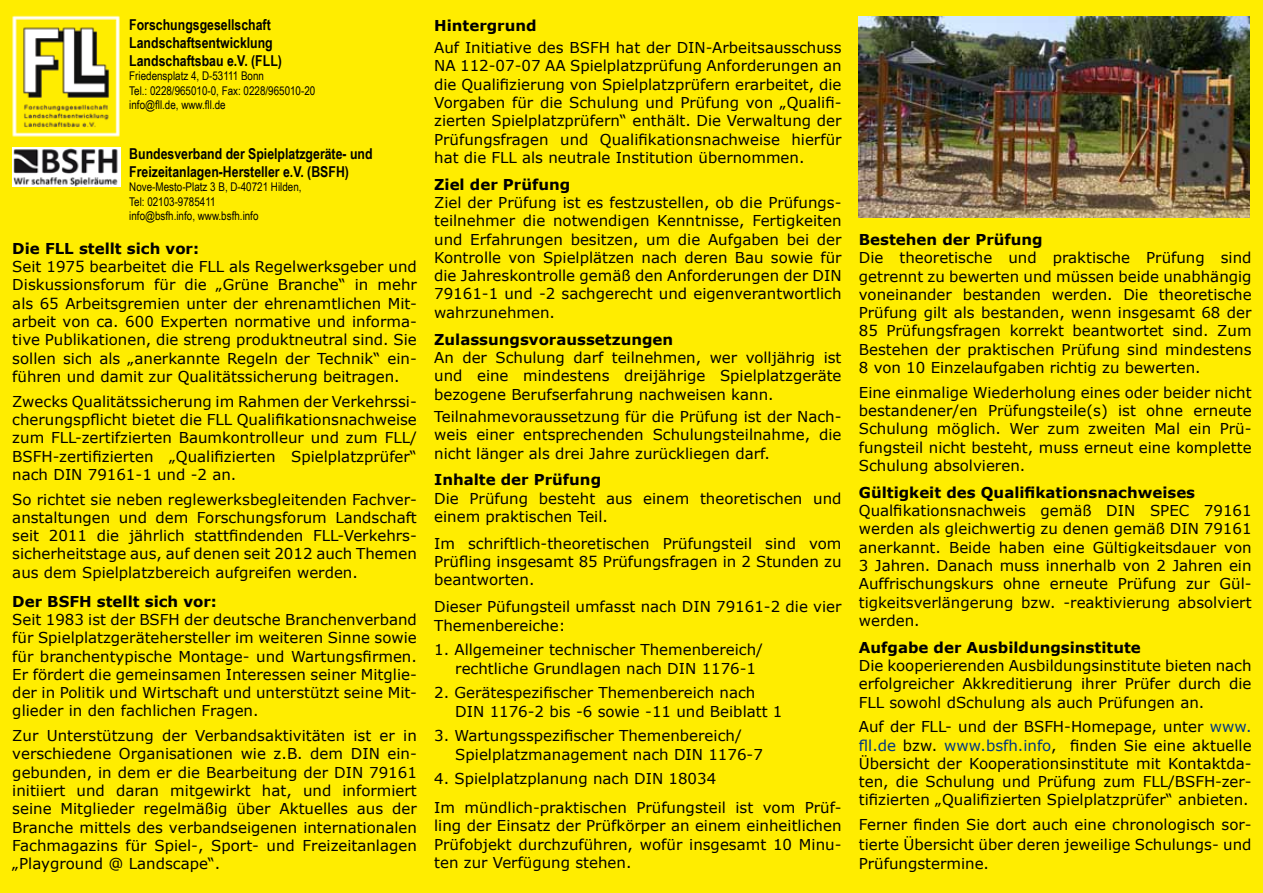
<style>
.page{position:relative;width:1263px;height:893px;background:#ffed00}
.page>*{position:absolute;margin:0;border:0;box-sizing:border-box;transform-origin:0 0}
.t1{font:15px/18.3px "Verdana";color:#000;text-align:justify}
.t2{font:700 15px "Verdana";color:#000}
.t3{font:700 15px/18px "Arial Narrow";color:#000}
.t4{font:12px/14.4px "Arial Narrow";color:#000}
.s1{color:#003882}
</style>
<div class="page">
<img style="left:12px;top:15px;width:108px;height:122px">
<img style="left:12px;top:147px;width:108px;height:39px">
<img style="left:859px;top:16px;width:390px;height:202px">
<p class="t3" style="left:129px;top:15px;width:154px">Forschungsgesellschaft<br>Landschaftsentwicklung<br>Landschaftsbau e.V. (FLL)</p>
<p class="t4" style="left:129px;top:68px;width:188px">Friedensplatz 4, D-53111 Bonn<br>Tel.: 0228/965010-0, Fax: 0228/965010-20 info@fll.de, www.fll.de</p>
<p class="t3" style="left:129px;top:144px;width:245px">Bundesverband der Spielplatzgeräte- und<br>Freizeitanlagen-Hersteller e.V. (BSFH)</p>
<p class="t4" style="left:129px;top:179px;width:174px">Nove-Mesto-Platz 3 B, D-40721 Hilden,<br>Tel: 02103-9785411<br>info@bsfh.info, www.bsfh.info</p>
<p class="t2" style="left:12px;top:239px;width:188px">Die FLL stellt sich vor:</p>
<p class="t1" style="left:12px;top:257px;width:406px">Seit 1975 bearbeitet die FLL als Regelwerksgeber und Diskussionsforum für die „Grüne Branche“ in mehr als 65 Arbeitsgremien unter der ehrenamtlichen Mit&shy;arbeit von ca. 600 Experten normative und informa&shy;tive Publikationen, die streng produktneutral sind. Sie sollen sich als „anerkannte Regeln der Technik“ ein&shy;führen und damit zur Qualitätssicherung beitragen.</p>
<p class="t1" style="left:12px;top:392px;width:406px">Zwecks Qualitätssicherung im Rahmen der Verkehrssi&shy;cherungspflicht bietet die FLL Qualifikationsnachweise zum FLL-zertifzierten Baumkontrolleur und zum FLL/ BSFH-zertifizierten „Qualifizierten Spielplatzprüfer“ nach DIN 79161-1 und -2 an.</p>
<p class="t1" style="left:12px;top:490px;width:406px">So richtet sie neben reglewerksbegleitenden Fachver&shy;anstaltungen und dem Forschungsforum Landschaft seit 2011 die jährlich stattfindenden FLL-Verkehrs&shy;sicherheitstage aus, auf denen seit 2012 auch Themen aus dem Spielplatzbereich aufgreifen werden.</p>
<p class="t2" style="left:12px;top:591px;width:206px">Der BSFH stellt sich vor:</p>
<p class="t1" style="left:12px;top:610px;width:406px">Seit 1983 ist der BSFH der deutsche Branchenverband für Spielplatzgerätehersteller im weiteren Sinne sowie für branchentypische Montage- und Wartungsfirmen.<br>Er fördert die gemeinsamen Interessen seiner Mitglie&shy;der in Politik und Wirtschaft und unterstützt seine Mit&shy;glieder in den fachlichen Fragen.</p>
<p class="t1" style="left:12px;top:726px;width:406px">Zur Unterstützung der Verbandsaktivitäten ist er in verschiedene Organisationen wie z.B. dem DIN ein&shy;gebunden, in dem er die Bearbeitung der DIN 79161 initiiert und daran mitgewirkt hat, und informiert seine Mitglieder regelmäßig über Aktuelles aus der Branche mittels des verbandseigenen internationalen Fachmagazins für Spiel-, Sport- und Freizeitanlagen „Playground @ Landscape“.</p>
<p class="t2" style="left:434px;top:15px;width:104px">Hintergrund</p>
<p class="t1" style="left:434px;top:38px;width:409px">Auf Initiative des BSFH hat der DIN-Arbeitsausschuss NA 112-07-07 AA Spielplatzprüfung Anforderungen an die Qualifizierung von Spielplatzprüfern erarbeitet, die Vorgaben für die Schulung und Prüfung von „Qualifi&shy;zierten Spielplatzprüfern“ enthält. Die Verwaltung der Prüfungsfragen und Qualifikationsnachweise hierfür hat die FLL als neutrale Institution übernommen.</p>
<p class="t2" style="left:434px;top:174px;width:138px">Ziel der Prüfung</p>
<p class="t1" style="left:434px;top:193px;width:409px">Ziel der Prüfung ist es festzustellen, ob die Prüfungs&shy;teilnehmer die notwendigen Kenntnisse, Fertigkeiten und Erfahrungen besitzen, um die Aufgaben bei der Kontrolle von Spielplätzen nach deren Bau sowie für die Jahreskontrolle gemäß den Anforderungen der DIN 79161-1 und -2 sachgerecht und eigenverantwortlich wahrzunehmen.</p>
<p class="t2" style="left:434px;top:329px;width:240px">Zulassungsvoraussetzungen</p>
<p class="t1" style="left:434px;top:348px;width:409px">An der Schulung darf teilnehmen, wer volljährig ist und eine mindestens dreijährige Spielplatzgeräte bezogene Berufserfahrung nachweisen kann.</p>
<p class="t1" style="left:434px;top:407px;width:409px">Teilnahmevoraussetzung für die Prüfung ist der Nach&shy;weis einer entsprechenden Schulungsteilnahme, die nicht länger als drei Jahre zurückliegen darf.</p>
<p class="t2" style="left:434px;top:470px;width:168px">Inhalte der Prüfung</p>
<p class="t1" style="left:434px;top:489px;width:409px">Die Prüfung besteht aus einem theoretischen und einem praktischen Teil.</p>
<p class="t1" style="left:434px;top:534px;width:409px">Im schriftlich-theoretischen Prüfungsteil sind vom Prüfling insgesamt 85 Prüfungsfragen in 2 Stunden zu beantworten.</p>
<p class="t1" style="left:434px;top:597px;width:409px">Dieser Püfungsteil umfasst nach DIN 79161-2 die vier<br>Themenbereiche:</p>
<p class="t1" style="left:455px;top:640px;width:309px;text-indent:-21px">1. Allgemeiner technischer Themenbereich/ rechtliche Grundlagen nach DIN 1176-1</p>
<p class="t1" style="left:455px;top:683px;width:329px;text-indent:-21px">2. Gerätespezifischer Themenbereich nach<br>DIN 1176-2 bis -6 sowie -11 und Beiblatt 1</p>
<p class="t1" style="left:455px;top:726px;width:309px;text-indent:-21px">3. Wartungsspezifischer Themenbereich/<br>Spielplatzmanagement nach DIN 1176-7</p>
<p class="t1" style="left:434px;top:764px;width:409px;line-height:29px">4. Spielplatzplanung nach DIN 18034<br>Im mündlich-praktischen Prüfungsteil ist vom Prüf-</p>
<p class="t1" style="left:434px;top:817px;width:409px">ling der Einsatz der Prüfkörper an einem einheitlichen Prüfobjekt durchzuführen, wofür insgesamt 10 Minu&shy;ten zur Verfügung stehen.</p>
<p class="t2" style="left:859px;top:230px;width:185px">Bestehen der Prüfung</p>
<p class="t1" style="left:859px;top:248px;width:394px">Die theoretische und praktische Prüfung sind getrennt zu bewerten und müssen beide unabhängig voneinander bestanden werden. Die theoretische Prüfung gilt als bestanden, wenn insgesamt 68 der 85 Prüfungsfragen korrekt beantwortet sind. Zum Bestehen der praktischen Prüfung sind mindestens 8 von 10 Einzelaufgaben richtig zu bewerten.</p>
<p class="t1" style="left:859px;top:383px;width:394px">Eine einmalige Wiederholung eines oder beider nicht bestandener/en Prüfungsteile(s) ist ohne erneute Schulung möglich. Wer zum zweiten Mal ein Prü&shy;fungsteil nicht besteht, muss erneut eine komplette Schulung absolvieren.</p>
<p class="t2" style="left:859px;top:482px;width:338px">Gültigkeit des Qualifikationsnachweises</p>
<p class="t1" style="left:859px;top:501px;width:394px">Qualfikationsnachweis gemäß DIN SPEC 79161 werden als gleichwertig zu denen gemäß DIN 79161 anerkannt. Beide haben eine Gültigkeitsdauer von 3 Jahren. Danach muss innerhalb von 2 Jahren ein Auffrischungskurs ohne erneute Prüfung zur Gül&shy;tigkeitsverlängerung bzw. -reaktivierung absolviert werden.</p>
<p class="t2" style="left:859px;top:637px;width:283px">Aufgabe der Ausbildungsinstitute</p>
<p class="t1" style="left:859px;top:656px;width:394px">Die kooperierenden Ausbildungsinstitute bieten nach erfolgreicher Akkreditierung ihrer Prüfer durch die FLL sowohl dSchulung als auch Prüfungen an.</p>
<p class="t1" style="left:859px;top:717px;width:394px">Auf der FLL- und der BSFH-Homepage, unter <span class="s1">www. fll.de</span> bzw. <span class="s1">www.bsfh.info</span>, finden Sie eine aktuelle Übersicht der Kooperationsinstitute mit Kontaktda&shy;ten, die Schulung und Prüfung zum FLL/BSFH-zer&shy;tifizierten „Qualifizierten Spielplatzprüfer“ anbieten.</p>
<p class="t1" style="left:859px;top:815px;width:394px;line-height:19.5px">Ferner finden Sie dort auch eine chronologisch sor&shy;tierte Übersicht über deren jeweilige Schulungs- und Prüfungstermine.</p>
</div>
